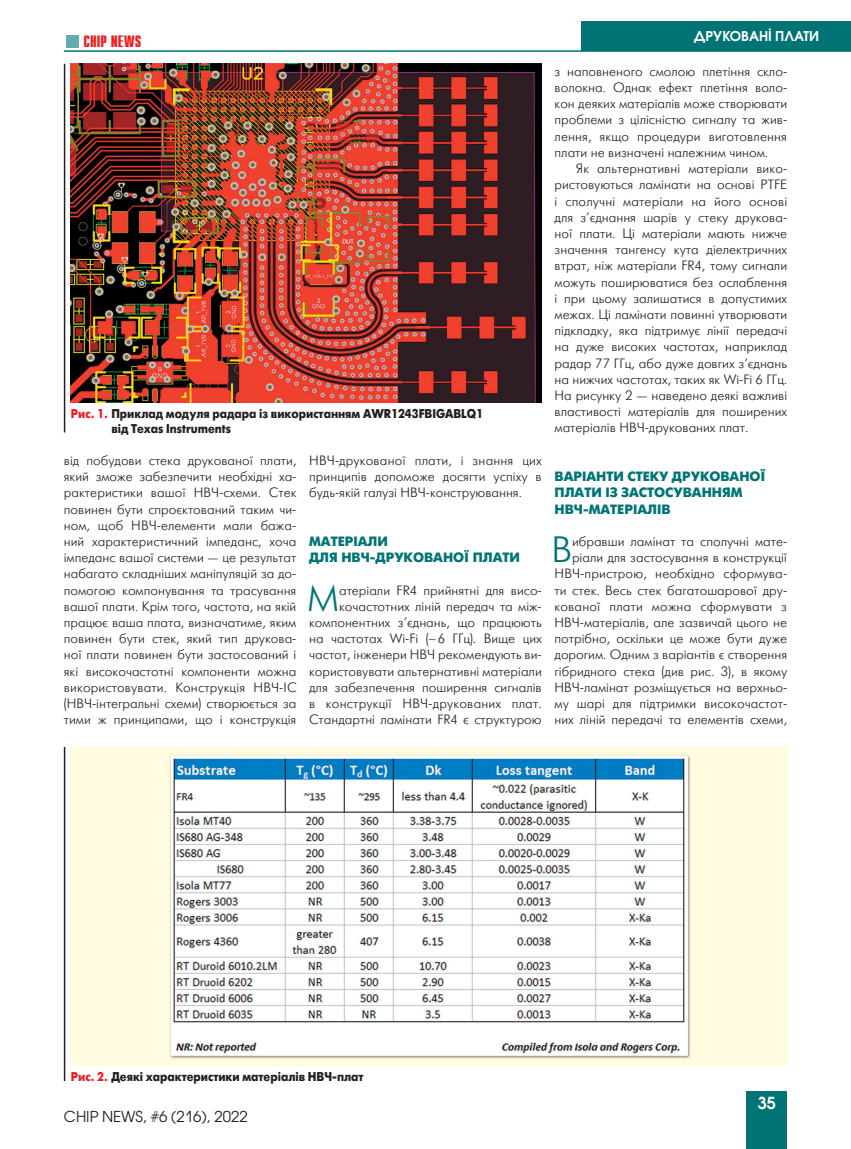
<style>
.page{position:relative;width:851px;height:1149px;background:#fff}
.page>*{position:absolute;margin:0;border:0;box-sizing:border-box;transform-origin:0 0}
.Osnovnoj_Bukviza{font:36.6px "Futuris Light C";color:#007475}
.t1{font:700 16.5px "Compact C";color:#ee1d23}
.t2{font:600 16.5px "Avant Garde Gothic C";color:#fff}
.t3{font:15px "Avant Garde Gothic C";color:#231f20}
.Osnovnoj_Bukviza-2{font:13.5px/16.2px "Futuris Light C";color:#231f20;text-align:justify}
.Osnovnoj{font:13.5px/16.2px "Futuris Light C";color:#231f20;text-align:justify}
.Razdel{font:700 13.5px/16.2px "Futuris C";color:#007475}
.t4{font:600 13.5px "Avant Garde Gothic C";color:#fff}
.Ris_Textovka{font:700 12.75px/14.2px "Futuris C";color:#231f20;scale:.9 1}
.s1{color:#ee1d23}
</style>
<div class="page">
<div style="left:581px;top:21px;width:269px;height:30px;background:#007475"></div>
<div style="left:66px;top:35px;width:12px;height:12px;background:#63abaf"></div>
<div style="left:746px;top:1091px;width:41px;height:57px;background:#007475"></div>
<hr style="left:64px;top:50px;width:786px;height:2px;background:#007475">
<hr style="left:64px;top:746px;width:1px;height:334px;background:#231f20">
<img style="left:71px;top:746px;width:716px;height:319px">
<hr style="left:64px;top:64px;width:1px;height:368px;background:#231f20">
<img style="left:71px;top:64px;width:470px;height:338px">
<p class="t1" style="left:83px;top:33px;width:60px">CHIP NEWS</p>
<p class="Ris_Textovka" style="left:111px;top:407px;width:414px;text-indent:-40px"><span class="s1">Рис. 1.</span> Приклад модуля радара із використанням AWR1243FBIGABLQ1 від Texas Instruments</p>
<p class="Osnovnoj_Bukviza-2" style="left:64px;top:452px;width:234px">від побудови стека друкованої плати, який зможе забезпечити необхідні ха&shy;рактеристики вашої НВЧ-схеми. Стек повинен бути спроєктований таким чи&shy;ном, щоб НВЧ-елементи мали бажа&shy;ний характеристичний імпеданс, хоча імпеданс вашої системи — це результат набагато складніших маніпуляцій за до&shy;помогою компонування та трасування вашої плати. Крім того, частота, на якій працює ваша плата, визначатиме, яким повинен бути стек, який тип друкова&shy;ної плати повинен бути застосований і які високочастотні компоненти можна використовувати. Конструкція НВЧ-ІС (НВЧ-інтегральні схеми) створюється за тими ж принципами, що і конструкція</p>
<p class="Osnovnoj_Bukviza-2" style="left:309px;top:452px;width:234px">НВЧ-друкованої плати, і знання цих принципів допоможе досягти успіху в будь-якій галузі НВЧ-конструювання.</p>
<p class="Razdel" style="left:309px;top:533px;width:212px">МАТЕРІАЛИ<br>ДЛЯ НВЧ-ДРУКОВАНОЇ ПЛАТИ</p>
<p class="Osnovnoj_Bukviza" style="left:307px;top:579px;width:33px">М</p>
<p class="Osnovnoj_Bukviza-2" style="left:309px;top:582px;width:234px;text-align:right">атеріали FR4 прийнятні для висо&shy;кочастотних ліній передач та між&shy;компонентних з’єднань, що працюють на частотах Wi-Fi (∼6 ГГц). Вище цих частот, інженери НВЧ рекомендують ви&shy;користовувати альтернативні матеріали для забезпечення поширення сигналів в конструкції НВЧ-друкованих плат.<br>Стандартні ламінати FR4 є структурою</p>
<p class="t4" style="left:694px;top:28px;width:126px">ДРУКОВАНІ ПЛАТИ</p>
<p class="Osnovnoj_Bukviza-2" style="left:554px;top:63px;width:234px">з наповненого смолою плетіння скло&shy;волокна. Однак ефект плетіння воло&shy;кон деяких матеріалів може створювати проблеми з цілісністю сигналу та жив&shy;лення, якщо процедури виготовлення плати не визначені належним чином.</p>
<p class="Osnovnoj" style="left:554px;top:161px;width:234px;text-indent:21px">Як альтернативні матеріали вико&shy;ристовуються ламінати на основі PTFE і сполучні матеріали на його основі для з’єднання шарів у стеку друкова&shy;ної плати. Ці матеріали мають нижче значення тангенсу кута діелектричних втрат, ніж матеріали FR4, тому сигнали можуть поширюватися без ослаблення і при цьому залишатися в допустимих межах. Ці ламінати повинні утворювати підкладку, яка підтримує лінії передачі на дуже високих частотах, наприклад радар 77 ГГц, або дуже довгих з’єднань на нижчих частотах, таких як Wi-Fi 6 ГГц.<br>На рисунку 2 — наведено деякі важливі властивості матеріалів для поширених матеріалів НВЧ-друкованих плат.</p>
<p class="Razdel" style="left:554px;top:468px;width:212px">ВАРІАНТИ СТЕКУ ДРУКОВАНОЇ<br>ПЛАТИ ІЗ ЗАСТОСУВАННЯМ<br>НВЧ-МАТЕРІАЛІВ</p>
<p class="Osnovnoj_Bukviza" style="left:551px;top:531px;width:22px">В</p>
<p class="Osnovnoj_Bukviza-2" style="left:554px;top:533px;width:234px;text-align:right">ибравши ламінат та сполучні мате&shy;ріали для застосування в конструкції НВЧ-пристрою, необхідно сформува&shy;ти стек. Весь стек багатошарової дру&shy;кованої плати можна сформувати з НВЧ-матеріалів, але зазвичай цього не потрібно, оскільки це може бути дуже дорогим. Одним з варіантів є створення гібридного стека (див рис. 3), в якому НВЧ-ламінат розміщується на верхньо&shy;му шарі для підтримки високочастот&shy;них ліній передачі та елементів схеми,</p>
<p class="Ris_Textovka" style="left:71px;top:1069px;width:326px"><span class="s1">Рис. 2.</span> Деякі характеристики матеріалів НВЧ-плат</p>
<p class="t3" style="left:64px;top:1106px;width:185px">CHIP NEWS, #6 (216), 2022</p>
<p class="t2" style="left:757px;top:1092px;width:20px">35</p>
</div>
